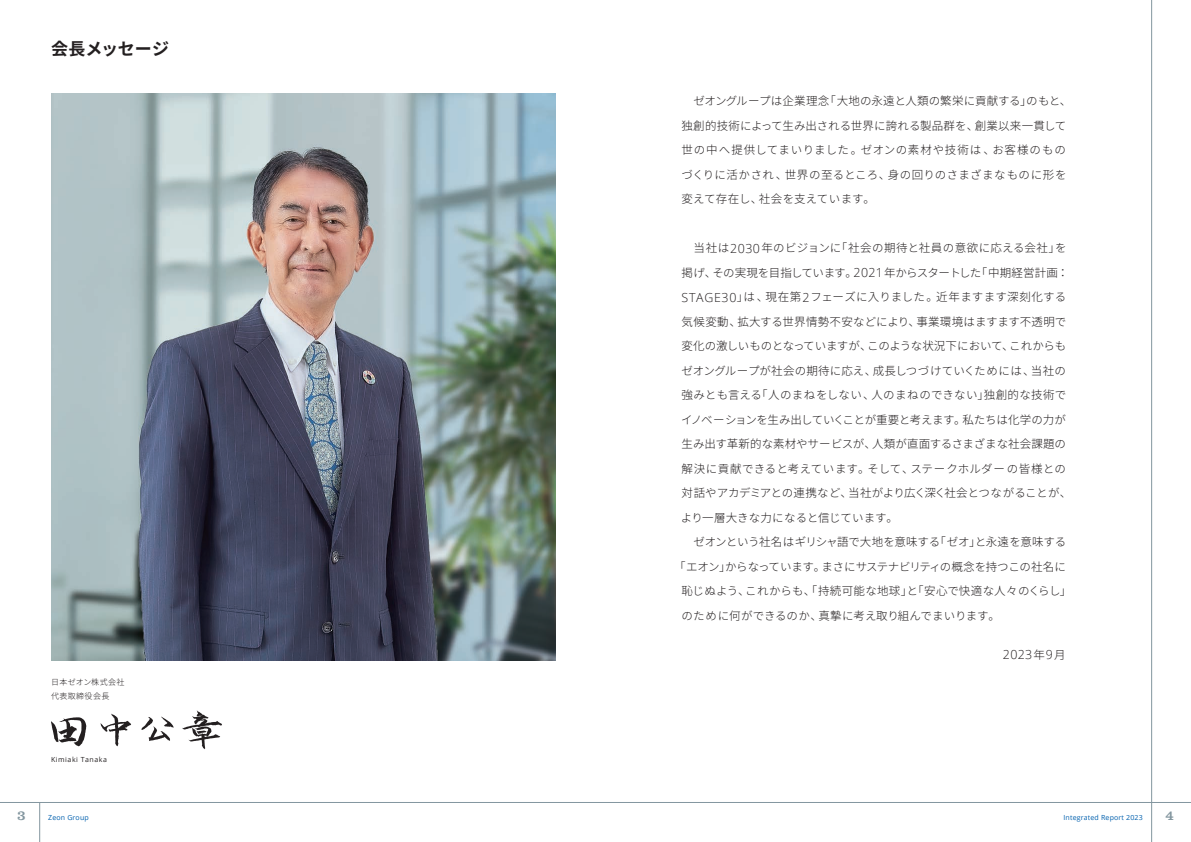
<style>
.page{position:relative;width:1191px;height:842px;background:#fff}
.page>*{position:absolute;margin:0;border:0;box-sizing:border-box;transform-origin:0 0}
.t1{font:700 17px "Noto Sans CJ Kjp";letter-spacing:-.005em;color:#231f20}
.t2{font:14px "Clarendon LT Std";color:#83969f}
.t3{font:300 12.4px "Open Sans";color:#231f20}
.t4{font:300 11.5px/24.5px "Noto Sans CJ Kjp";letter-spacing:.005em;color:#231f20}
.t5{font:300 11.5px "Noto Sans CJ Kjp";letter-spacing:-.02em;color:#231f20}
.t6{font:300 11.5px "Noto Sans CJ Kjp";letter-spacing:.035em;color:#231f20}
.t7{font:300 11.5px "Noto Sans CJ Kjp";letter-spacing:-.03em;color:#231f20}
.t8{font:300 11.5px "Noto Sans CJ Kjp";letter-spacing:-.025em;color:#231f20}
.t9{font:300 11.5px "Noto Sans CJ Kjp";letter-spacing:.025em;color:#231f20}
.t10{font:300 11.5px "Noto Sans CJ Kjp";letter-spacing:.03em;color:#231f20}
.t11{font:300 11.5px "Noto Sans CJ Kjp";letter-spacing:-.015em;color:#231f20}
.t12{font:300 8px/14px "Noto Sans CJ Kjp";letter-spacing:.05em;color:#231f20}
.t13{font:7px "Open Sans";letter-spacing:.025em;color:#0160ae}
.t14{font:7px "Open Sans";letter-spacing:.08em;color:#231f20}
.s1{font-family:"Open Sans";font-size:12.4px}
.s2{font-family:"Noto Sans CJ Kjp";font-size:11.5px}
</style>
<div class="page">
<img style="left:51px;top:94px;width:505px;height:566px">
<img style="left:51px;top:710px;width:171px;height:40px">
<hr style="left:0;top:802px;width:1191px;height:1px;background:#83969f">
<hr style="left:40px;top:802px;width:1px;height:40px;background:#83969f">
<hr style="left:1151px;top:0;width:1px;height:842px;background:#83969f">
<h1 class="t1" style="left:51px;top:39px;width:119px">会長メッセージ</h1>
<p class="t12" style="left:51px;top:675px;width:75px">日本ゼオン株式会社代表取締役会長</p>
<p class="t14" style="left:51px;top:755px;width:58px">Kimiaki Tanaka</p>
<p class="t4" style="left:681px;top:89px;width:391px">　ゼオングループは企業理念「大地の永遠と人類の繁栄に貢献する」のもと、独創的技術によって生み出される世界に誇れる製品群を、創業以来一貫して世の中へ提供してまいりました。ゼオンの素材や技術は、お客様のものづくりに活かされ、世界の至るところ、身の回りのさまざまなものに形を変えて存在し、社会を支えています。</p>
<p class="t10" style="left:681px;top:242px;width:386px">　当社は<span class="s1">2030</span>年のビジョンに「社会の期待と社員の意欲に応える会社」を</p>
<p class="t7" style="left:681px;top:266px;width:388px">掲げ、その実現を目指しています。<span class="s1">2021</span>年からスタートした「中期経営計画：</p>
<p class="t4" style="left:681px;top:285px;width:386px"><span class="s1">STAGE30</span>」は、現在第<span class="s1">2</span>フェーズに入りました。近年ますます深刻化する</p>
<p class="t4" style="left:681px;top:310px;width:386px">気候変動、拡大する世界情勢不安などにより、事業環境はますます不透明で</p>
<p class="t4" style="left:681px;top:334px;width:386px">変化の激しいものとなっていますが、このような状況下において、これからも</p>
<p class="t4" style="left:681px;top:359px;width:386px">ゼオングループが社会の期待に応え、成長しつづけていくためには、当社の</p>
<p class="t6" style="left:681px;top:389px;width:386px">強みとも言える「人のまねをしない、人のまねのできない」独創的な技術で</p>
<p class="t5" style="left:681px;top:413px;width:386px">イノベーションを生み出していくことが重要と考えます。私たちは化学の力が</p>
<p class="t4" style="left:681px;top:432px;width:386px">生み出す革新的な素材やサービスが、人類が直面するさまざまな社会課題の</p>
<p class="t6" style="left:681px;top:462px;width:386px">解決に貢献できると考えています。そして、ステークホルダーの皆様との</p>
<p class="t11" style="left:681px;top:487px;width:391px">対話やアカデミアとの連携など、当社がより広く深く社会とつながることが、</p>
<p class="t4" style="left:681px;top:506px;width:218px">より一層大きな力になると信じています。</p>
<p class="t5" style="left:681px;top:536px;width:386px">　ゼオンという社名はギリシャ語で大地を意味する「ゼオ」と永遠を意味する</p>
<p class="t8" style="left:674px;top:560px;width:393px">「エオン」からなっています。まさにサステナビリティの概念を持つこの社名に</p>
<p class="t9" style="left:681px;top:585px;width:391px">恥じぬよう、これからも、「持続可能な地球」と「安心で快適な人々のくらし」</p>
<p class="t4" style="left:681px;top:604px;width:320px">のために何ができるのか、真摯に考え取り組んでまいります。</p>
<p class="t3" style="left:1003px;top:646px;width:64px">2023<span class="s2">年</span>9<span class="s2">月</span></p>
<p class="t2" style="left:17px;top:807px;width:10px">3</p>
<p class="t13" style="left:48px;top:812px;width:42px">Zeon Group</p>
<p class="t13" style="left:1063px;top:812px;width:81px">Integrated Report 2023</p>
<p class="t2" style="left:1165px;top:807px;width:10px">4</p>
</div>
